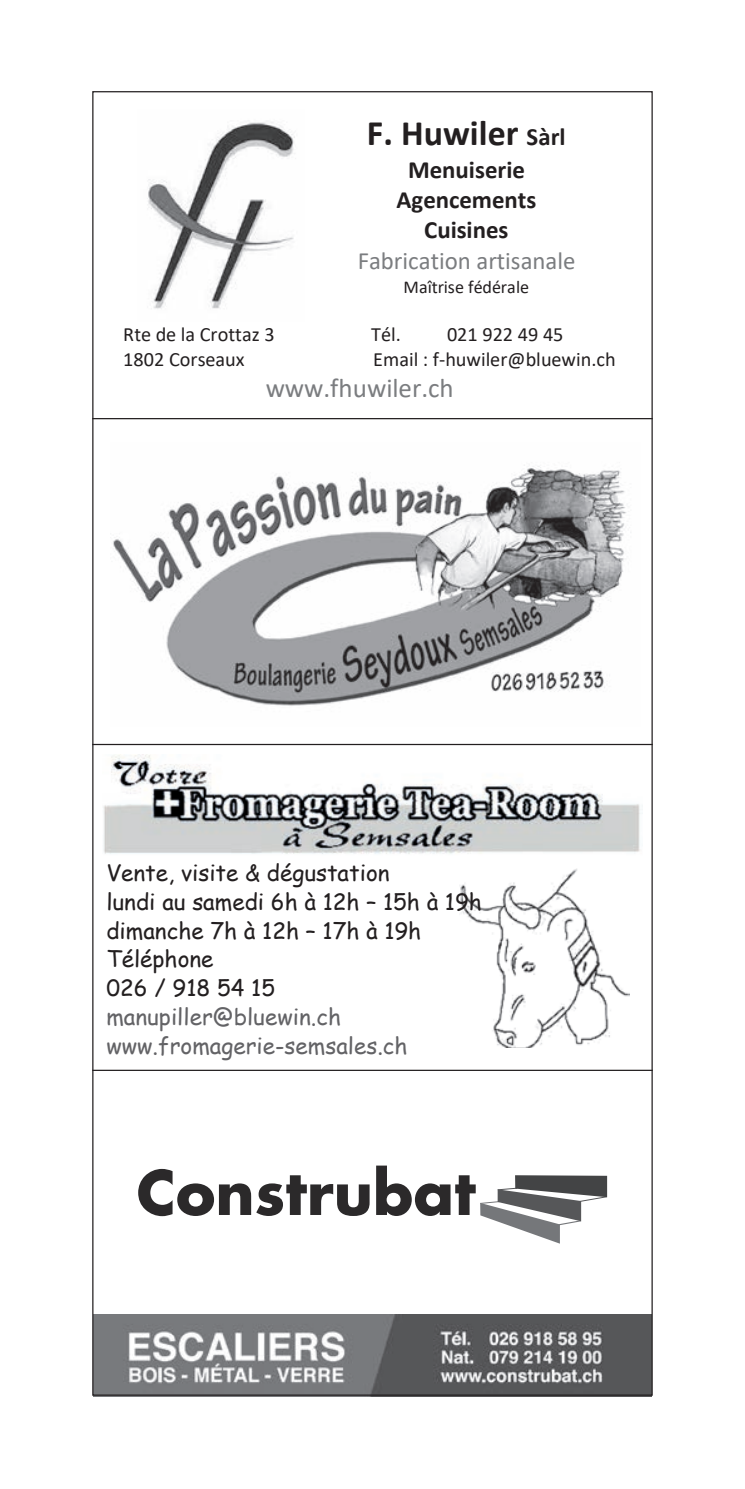
<style>
.page{position:relative;width:745px;height:1489px;background:#fff}
.page>*{position:absolute;margin:0;border:0;box-sizing:border-box;transform-origin:0 0}
.t1{font:700 36px "Calibri";color:#231f20}
.t2{font:27px "Calibri";color:#7b7d80}
.t3{font:700 24.75px/30px "Calibri";letter-spacing:-.005em;color:#231f20;text-align:center}
.t4{font:24.75px "Calibri";color:#7b7d80}
.t5{font:22.5px/28.8px "Comic Sans MS";color:#231f20}
.t6{font:22.5px/28.8px "Comic Sans MS";color:#636366}
.t7{font:20.25px "Calibri";color:#231f20}
.t8{font:18px "Calibri";letter-spacing:-.005em;color:#231f20}
.s1{font-size:24.75px}
</style>
<div class="page">
<img style="left:113px;top:465px;width:518px;height:241px">
<img style="left:103px;top:754px;width:538px;height:100px">
<img style="left:147px;top:120px;width:148px;height:189px">
<img style="left:459px;top:868px;width:170px;height:179px">
<img style="left:93px;top:1314px;width:558px;height:82px">
<svg style="left:138px;top:1168px;width:231px;height:48px"></svg>
<svg style="left:376px;top:1165px;width:230px;height:78px"></svg>
<hr style="left:92px;top:418px;width:560px;height:1px;background:#231f20">
<hr style="left:92px;top:743px;width:560px;height:2px;background:#231f20">
<hr style="left:92px;top:1069px;width:560px;height:1px;background:#231f20">
<h1 class="t1" style="left:366px;top:107px;width:200px">F. Huwiler <span class="s1">Sàrl</span></h1>
<p class="t3" style="left:396px;top:154px;width:141px">Menuiserie<br>Agencements<br>Cuisines</p>
<p class="t4" style="left:357px;top:243px;width:219px">Fabrication artisanale</p>
<p class="t8" style="left:403px;top:274px;width:127px">Maîtrise fédérale</p>
<p class="t7" style="left:123px;top:320px;width:153px">Rte de la Crottaz 3</p>
<p class="t7" style="left:371px;top:320px;width:31px">Tél.</p>
<p class="t7" style="left:446px;top:320px;width:118px">021 922 49 45</p>
<p class="t7" style="left:123px;top:345px;width:123px">1802 Corseaux</p>
<p class="t7" style="left:373px;top:345px;width:244px">Email : f-huwiler@bluewin.ch</p>
<p class="t2" style="left:265px;top:369px;width:189px">www.fhuwiler.ch</p>
<p class="t5" style="left:106px;top:857px;width:376px">Vente, visite &amp; dégustation<br>lundi au samedi 6h à 12h – 15h à 19h dimanche 7h à 12h – 17h à 19h<br>Téléphone<br>026 / 918 54 15</p>
<p class="t6" style="left:106px;top:1001px;width:302px">manupiller@bluewin.ch www.fromagerie-semsales.ch</p>
</div>
